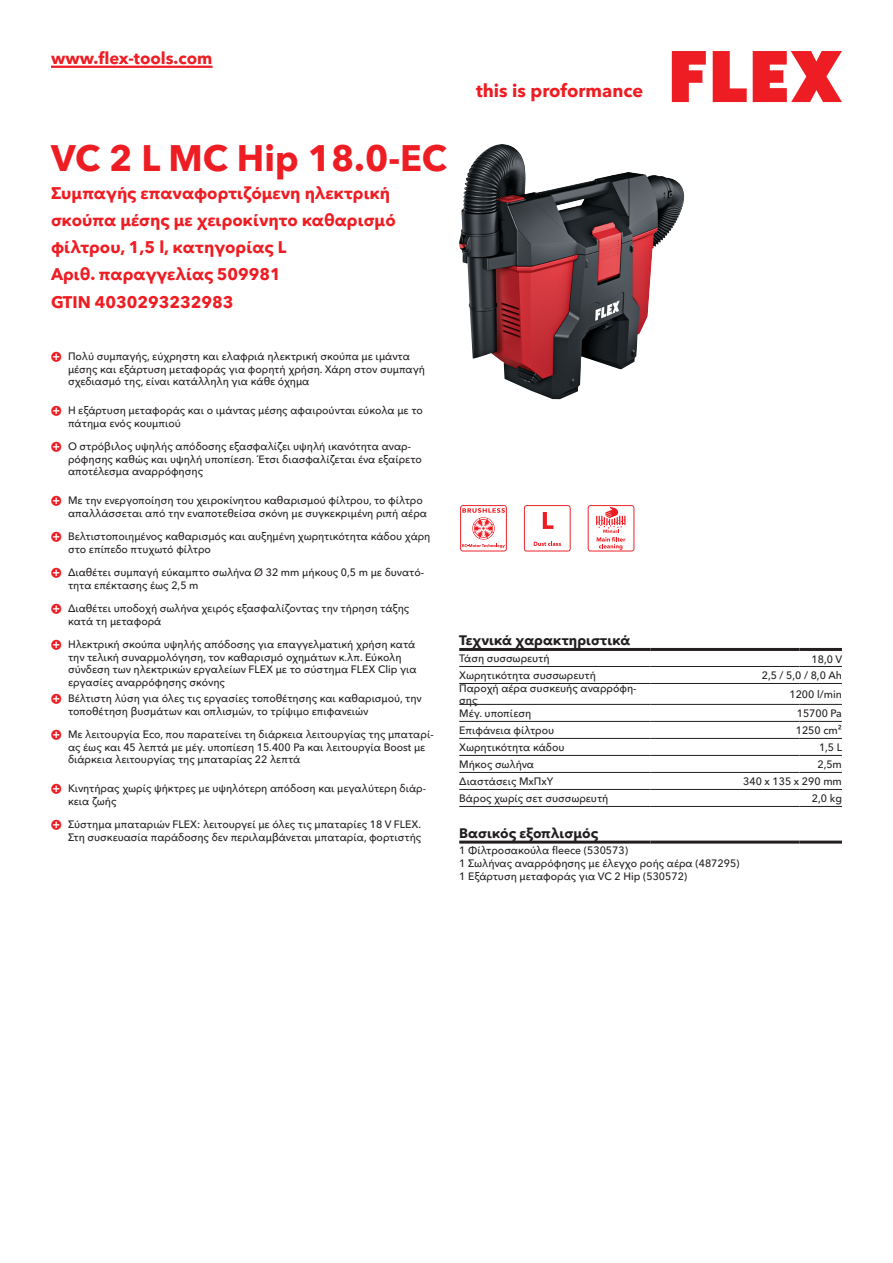
<style>
.page{position:relative;width:893px;height:1263px;background:#fff}
.page>*{position:absolute;margin:0;border:0;box-sizing:border-box;transform-origin:0 0}
.CB_AF_Product-name{font:700 36px "Avenir Next W1 G";color:#ee1d23}
.t1{font:700 18px "Avenir Next W1 G";color:#ee1d23}
.CB_AF_Product-short{font:700 16.5px/27px "Avenir Next W1 G";color:#ee1d23}
.CB_AF_Order-number{font:700 16.5px "Avenir Next W1 G";color:#ee1d23}
.CB_AF_Table-headline{font:700 13.5px "Avenir Next W1 G";color:#231f20}
.CB_AF_Table-specific{font:500 10.5px/12.6px "Avenir Next W1 G";color:#231f20}
</style>
<div class="page">
<svg style="left:672px;top:51px;width:34px;height:51px"></svg>
<svg style="left:713px;top:51px;width:34px;height:51px"></svg>
<svg style="left:753px;top:51px;width:89px;height:51px"></svg>
<hr style="left:51px;top:66px;width:162px;height:2px;background:#ee1d23">
<img style="left:459px;top:144px;width:206px;height:255px">
<hr style="left:459px;top:666px;width:192px;height:1px;background:#231f20">
<hr style="left:651px;top:666px;width:148px;height:1px;background:#231f20">
<hr style="left:799px;top:666px;width:43px;height:1px;background:#231f20">
<hr style="left:459px;top:683px;width:192px;height:1px;background:#231f20">
<hr style="left:651px;top:683px;width:148px;height:1px;background:#231f20">
<hr style="left:799px;top:683px;width:43px;height:1px;background:#231f20">
<hr style="left:459px;top:704px;width:192px;height:1px;background:#231f20">
<hr style="left:651px;top:704px;width:148px;height:1px;background:#231f20">
<hr style="left:799px;top:704px;width:43px;height:1px;background:#231f20">
<hr style="left:459px;top:721px;width:192px;height:1px;background:#231f20">
<hr style="left:651px;top:721px;width:148px;height:1px;background:#231f20">
<hr style="left:799px;top:721px;width:43px;height:1px;background:#231f20">
<hr style="left:459px;top:738px;width:192px;height:1px;background:#231f20">
<hr style="left:651px;top:738px;width:148px;height:1px;background:#231f20">
<hr style="left:799px;top:738px;width:43px;height:1px;background:#231f20">
<hr style="left:459px;top:755px;width:192px;height:1px;background:#231f20">
<hr style="left:651px;top:755px;width:148px;height:1px;background:#231f20">
<hr style="left:799px;top:755px;width:43px;height:1px;background:#231f20">
<hr style="left:459px;top:772px;width:192px;height:1px;background:#231f20">
<hr style="left:651px;top:772px;width:148px;height:1px;background:#231f20">
<hr style="left:799px;top:772px;width:43px;height:1px;background:#231f20">
<hr style="left:459px;top:789px;width:192px;height:1px;background:#231f20">
<hr style="left:651px;top:789px;width:148px;height:1px;background:#231f20">
<hr style="left:799px;top:789px;width:43px;height:1px;background:#231f20">
<hr style="left:459px;top:806px;width:192px;height:1px;background:#231f20">
<hr style="left:651px;top:806px;width:148px;height:1px;background:#231f20">
<hr style="left:799px;top:806px;width:43px;height:1px;background:#231f20">
<hr style="left:459px;top:648px;width:192px;height:3px;background:#231f20">
<hr style="left:651px;top:648px;width:148px;height:3px;background:#231f20">
<hr style="left:799px;top:648px;width:43px;height:3px;background:#231f20">
<hr style="left:459px;top:840px;width:192px;height:3px;background:#231f20">
<hr style="left:651px;top:840px;width:148px;height:3px;background:#231f20">
<hr style="left:799px;top:840px;width:43px;height:3px;background:#231f20">
<svg style="left:460px;top:505px;width:47px;height:46px"></svg>
<svg style="left:524px;top:505px;width:47px;height:46px"></svg>
<svg style="left:588px;top:505px;width:46px;height:46px"></svg>
<h3 class="CB_AF_Product-short" style="left:51px;top:43px;width:163px">www.flex-tools.com</h3>
<p class="CB_AF_Product-name" style="left:51px;top:130px;width:397px">VC 2 L MC Hip 18.0-EC</p>
<p class="CB_AF_Product-short" style="left:51px;top:178px;width:346px">Συμπαγής επαναφορτιζόμενη ηλεκτρική σκούπα μέσης με χειροκίνητο καθαρισμό φίλτρου, 1,5 l, κατηγορίας L</p>
<p class="CB_AF_Order-number" style="left:51px;top:261px;width:231px">Αριθ. παραγγελίας 509981</p>
<p class="CB_AF_Order-number" style="left:51px;top:289px;width:184px">GTIN 4030293232983</p>
<h2 class="t1" style="left:476px;top:77px;width:169px">this is proformance</h2>
<p class="CB_AF_Table-specific" style="left:68px;top:349px;width:359px">Πολύ συμπαγής, εύχρηστη και ελαφριά ηλεκτρική σκούπα με ιμάντα μέσης και εξάρτυση μεταφοράς για φορητή χρήση. Χάρη στον συμπαγή σχεδιασμό της, είναι κατάλληλη για κάθε όχημα</p>
<p class="CB_AF_Table-specific" style="left:68px;top:403px;width:356px">Η εξάρτυση μεταφοράς και ο ιμάντας μέσης αφαιρούνται εύκολα με το πάτημα ενός κουμπιού</p>
<p class="CB_AF_Table-specific" style="left:68px;top:439px;width:355px">Ο στρόβιλος υψηλής απόδοσης εξασφαλίζει υψηλή ικανότητα αναρ&shy;ρόφησης καθώς και υψηλή υποπίεση. Έτσι διασφαλίζεται ένα εξαίρετο αποτέλεσμα αναρρόφησης</p>
<p class="CB_AF_Table-specific" style="left:68px;top:493px;width:361px">Με την ενεργοποίηση του χειροκίνητου καθαρισμού φίλτρου, το φίλτρο απαλλάσσεται από την εναποτεθείσα σκόνη με συγκεκριμένη ριπή αέρα</p>
<p class="CB_AF_Table-specific" style="left:68px;top:529px;width:364px">Βελτιστοποιημένος καθαρισμός και αυξημένη χωρητικότητα κάδου χάρη στο επίπεδο πτυχωτό φίλτρο</p>
<p class="CB_AF_Table-specific" style="left:68px;top:565px;width:358px">Διαθέτει συμπαγή εύκαμπτο σωλήνα Ø 32 mm μήκους 0,5 m με δυνατό&shy;τητα επέκτασης έως 2,5 m</p>
<p class="CB_AF_Table-specific" style="left:68px;top:601px;width:343px">Διαθέτει υποδοχή σωλήνα χειρός εξασφαλίζοντας την τήρηση τάξης κατά τη μεταφορά</p>
<p class="CB_AF_Table-specific" style="left:68px;top:637px;width:350px">Ηλεκτρική σκούπα υψηλής απόδοσης για επαγγελματική χρήση κατά την τελική συναρμολόγηση, τον καθαρισμό οχημάτων κ.λπ. Εύκολη σύνδεση των ηλεκτρικών εργαλείων FLEX με το σύστημα FLEX Clip για εργασίες αναρρόφησης σκόνης</p>
<p class="CB_AF_Table-specific" style="left:68px;top:691px;width:355px">Βέλτιστη λύση για όλες τις εργασίες τοποθέτησης και καθαρισμού, την τοποθέτηση βυσμάτων και οπλισμών, το τρίψιμο επιφανειών</p>
<p class="CB_AF_Table-specific" style="left:68px;top:727px;width:367px">Με λειτουργία Eco, που παρατείνει τη διάρκεια λειτουργίας της μπαταρί&shy;ας έως και 45 λεπτά με μέγ. υποπίεση 15.400 Pa και λειτουργία Boost με διάρκεια λειτουργίας της μπαταρίας 22 λεπτά</p>
<p class="CB_AF_Table-specific" style="left:68px;top:781px;width:360px">Κινητήρας χωρίς ψήκτρες με υψηλότερη απόδοση και μεγαλύτερη διάρ&shy;κεια ζωής</p>
<p class="CB_AF_Table-specific" style="left:68px;top:817px;width:355px">Σύστημα μπαταριών FLEX: λειτουργεί με όλες τις μπαταρίες 18 V FLEX.<br>Στη συσκευασία παράδοσης δεν περιλαμβάνεται μπαταρία, φορτιστής</p>
<p class="CB_AF_Table-headline" style="left:459px;top:630px;width:173px">Τεχνικά χαρακτηριστικά</p>
<p class="CB_AF_Table-specific" style="left:459px;top:651px;width:92px">Τάση συσσωρευτή</p>
<p class="CB_AF_Table-specific" style="left:811px;top:652px;width:32px">18,0 V</p>
<p class="CB_AF_Table-specific" style="left:459px;top:668px;width:138px">Χωρητικότητα συσσωρευτή</p>
<p class="CB_AF_Table-specific" style="left:762px;top:668px;width:82px">2,5 / 5,0 / 8,0 Ah</p>
<p class="CB_AF_Table-specific" style="left:459px;top:681px;width:179px">Παροχή αέρα συσκευής αναρρόφη&shy;σης</p>
<p class="CB_AF_Table-specific" style="left:789px;top:687px;width:54px">1200 l/min</p>
<p class="CB_AF_Table-specific" style="left:459px;top:706px;width:73px">Μέγ. υποπίεση</p>
<p class="CB_AF_Table-specific" style="left:797px;top:706px;width:47px">15700 Pa</p>
<p class="CB_AF_Table-specific" style="left:459px;top:723px;width:97px">Επιφάνεια φίλτρου</p>
<p class="CB_AF_Table-specific" style="left:796px;top:723px;width:48px">1250 cm²</p>
<p class="CB_AF_Table-specific" style="left:459px;top:740px;width:107px">Χωρητικότητα κάδου</p>
<p class="CB_AF_Table-specific" style="left:819px;top:740px;width:25px">1,5 L</p>
<p class="CB_AF_Table-specific" style="left:459px;top:757px;width:76px">Μήκος σωλήνα</p>
<p class="CB_AF_Table-specific" style="left:817px;top:757px;width:26px">2,5m</p>
<p class="CB_AF_Table-specific" style="left:459px;top:774px;width:96px">Διαστάσεις ΜxΠxΥ</p>
<p class="CB_AF_Table-specific" style="left:743px;top:774px;width:100px">340 x 135 x 290 mm</p>
<p class="CB_AF_Table-specific" style="left:459px;top:791px;width:151px">Βάρος χωρίς σετ συσσωρευτή</p>
<p class="CB_AF_Table-specific" style="left:812px;top:791px;width:32px">2,0 kg</p>
<p class="CB_AF_Table-headline" style="left:459px;top:822px;width:140px">Βασικός εξοπλισμός</p>
<p class="CB_AF_Table-specific" style="left:459px;top:843px;width:282px">1 Φίλτροσακούλα fleece (530573)<br>1 Σωλήνας αναρρόφησης με έλεγχο ροής αέρα (487295)<br>1 Εξάρτυση μεταφοράς για VC 2 Hip (530572)</p>
</div>
